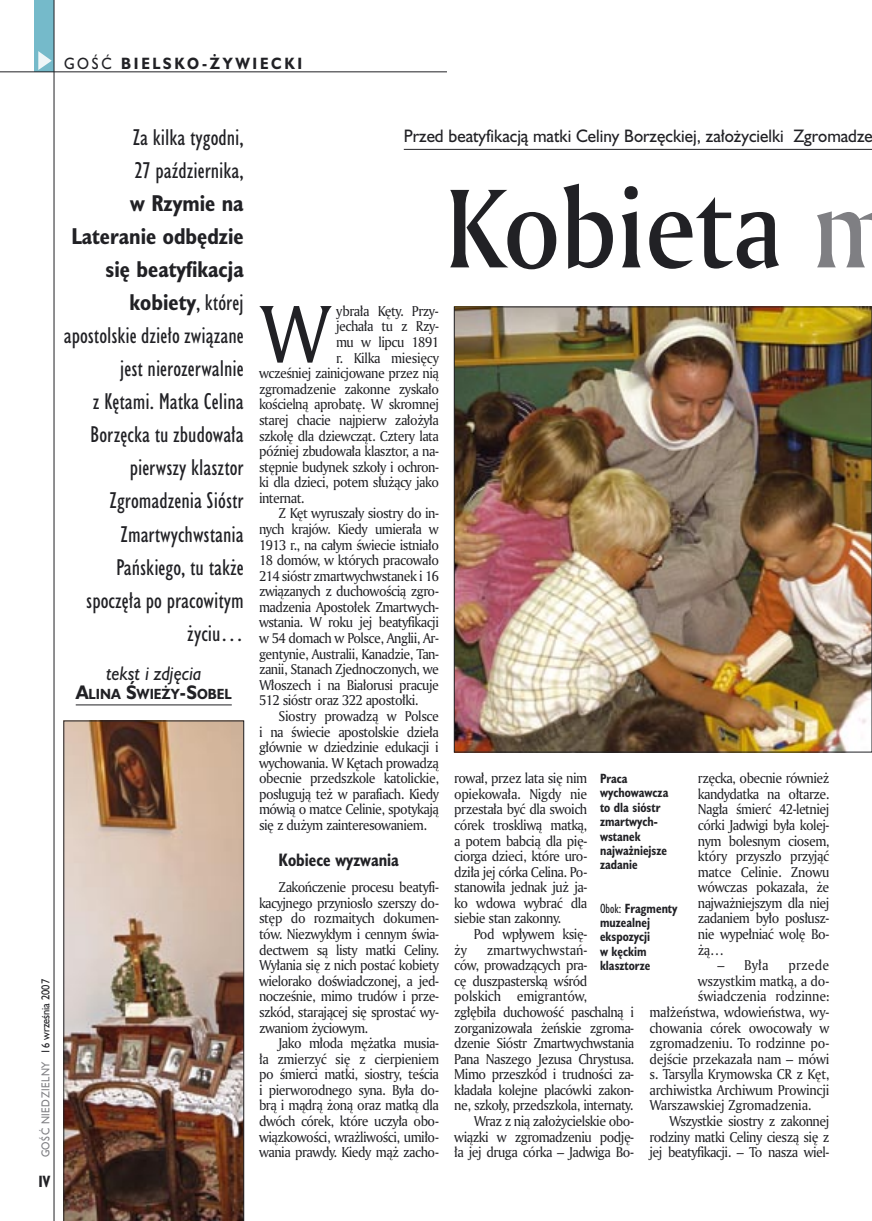
<style>
.page{position:relative;width:872px;height:1221px;background:#fff}
.page>*{position:absolute;margin:0;border:0;box-sizing:border-box;transform-origin:0 0}
._05_tytyl_AmMd_72_pt{font:108px "Amerigo Md PL";color:#212125;scale:.9 1}
._02_body_z_incjalem_4{font:79.05px "Amerigo PL";color:#212125;scale:.94 1}
._06-1_lead_prawy_HuCn_14_pt{font:21px/33px "Humanst 521 Cn PL";color:#212125;text-align:right}
._12_autor_HuBd{font:italic 18px "Humanst 521 PL";color:#212125;scale:.9 1}
._04-3_nadtytul_lokal{font:16.5px "Humanst 521 PL";color:#212125;scale:.94 1}
._04_srodtytul_HuCB_11_pt{font:700 16.5px "Humanst 521 Cn PL";color:#212125;scale:.94 1}
._15a_temat_lewo{font:700 15px "Humanst 521 PL";letter-spacing:.2em;color:#212125;scale:.9 1}
._16_pagina_lewa{font:700 15px "Humanst 521 Cn PL";color:#212125;scale:.94 1}
._01_body_tekst{font:13.8px/15.6px "Amerigo PL";letter-spacing:-.04em;color:#212125;text-align:justify;scale:.94 1}
._02_body_z_incjalem_4-2{font:13.8px "Amerigo PL";letter-spacing:-.04em;color:#212125;scale:.94 1}
._01_body_tekst-2{font:13.8px "Amerigo PL";letter-spacing:-.02em;color:#212125;scale:.94 1}
._01_body_tekst-3{font:13.8px "Amerigo PL";letter-spacing:-.01em;color:#212125;scale:.94 1}
._12_autor_HuBd-2{font:700 13.5px "Humanst 521 PL";color:#212125;scale:.9 1}
._09_podpis_zdjecia_HuCnB{font:700 12.3px/14.4px "Humanst 521 Cn PL";color:#212125;scale:.94 1}
._18a_data_lewa_GOSC{font:10.5px "Humanst 521 PL";letter-spacing:.05em;color:#7f7f83;scale:.9 1}
._18_data_lewa{font:10.5px "Humanst 521 PL";color:#212125;scale:.9 1}
.s1{font-weight:400}
.s2{font-weight:700}
.s3{color:#7f7f83}
.s4{font-size:18px}
</style>
<div class="page">
<div style="left:35px;top:0;width:19px;height:72px;background:#75baca"></div>
<svg style="left:38px;top:51px;width:14px;height:19px"></svg>
<hr style="left:54px;top:0;width:1px;height:1220px;background:#212125">
<hr style="left:0;top:72px;width:447px;height:1px;background:#212125">
<hr style="left:76px;top:704px;width:156px;height:1px;background:#212125">
<hr style="left:404px;top:149px;width:468px;height:1px;background:#212125">
<img style="left:456px;top:309px;width:414px;height:441px">
<img style="left:64px;top:720px;width:180px;height:500px">
<p class="_15a_temat_lewo" style="left:64px;top:53px;width:266px"><span class="s1">GOŚĆ</span> BIELSKO-ŻYWIECKI</p>
<p class="_18_data_lewa" style="left:38px;top:1053px;width:84px;rotate:-90deg">16 września 2007</p>
<p class="_18a_data_lewa_GOSC" style="left:38px;top:1157px;width:108px;rotate:-90deg">GOŚĆ NIEDZIELNY</p>
<p class="_16_pagina_lewa" style="left:38px;top:1170px;width:14px">IV</p>
<p class="_06-1_lead_prawy_HuCn_14_pt" style="left:64px;top:121px;width:181px">Za kilka tygodni,<br>27 października,<br><span class="s2">w Rzymie na<br>Lateranie odbędzie się beatyfikacja kobiety</span>, której apostolskie dzieło związane jest nierozerwalnie<br>z Kętami. Matka Celina<br>Borzęcka tu zbudowała pierwszy klasztor<br>Zgromadzenia Sióstr<br>Zmartwychwstania<br>Pańskiego, tu także spoczęła po pracowitym życiu…</p>
<p class="_04-3_nadtytul_lokal" style="left:404px;top:125px;width:500px">Przed beatyfikacją matki Celiny Borzęckiej, założycielki Zgromadze</p>
<p class="_05_tytyl_AmMd_72_pt" style="left:445px;top:156px;width:504px">Kobieta <span class="s3">m</span></p>
<p class="_02_body_z_incjalem_4" style="left:259px;top:281px;width:77px">W</p>
<p class="_02_body_z_incjalem_4-2" style="left:336px;top:302px;width:111px">ybrała Kęty. Przy-</p>
<p class="_02_body_z_incjalem_4-2" style="left:336px;top:317px;width:111px">jechała tu z Rzy-</p>
<p class="_02_body_z_incjalem_4-2" style="left:336px;top:333px;width:111px">mu w lipcu 1891</p>
<p class="_02_body_z_incjalem_4-2" style="left:336px;top:348px;width:111px">r. Kilka miesięcy</p>
<p class="_02_body_z_incjalem_4-2" style="left:259px;top:364px;width:193px">wcześniej zainicjowane przez nią</p>
<p class="_02_body_z_incjalem_4-2" style="left:259px;top:379px;width:193px">zgromadzenie zakonne zyskało</p>
<p class="_02_body_z_incjalem_4-2" style="left:259px;top:395px;width:193px">kościelną aprobatę. W skromnej</p>
<p class="_02_body_z_incjalem_4-2" style="left:259px;top:411px;width:193px">starej chacie najpierw założyła</p>
<p class="_02_body_z_incjalem_4-2" style="left:259px;top:426px;width:193px">szkołę dla dziewcząt. Cztery lata</p>
<p class="_02_body_z_incjalem_4-2" style="left:259px;top:442px;width:193px">później zbudowała klasztor, a na-</p>
<p class="_02_body_z_incjalem_4-2" style="left:259px;top:457px;width:193px">stępnie budynek szkoły i ochron-</p>
<p class="_02_body_z_incjalem_4-2" style="left:259px;top:473px;width:193px">ki dla dzieci, potem służący jako</p>
<p class="_02_body_z_incjalem_4-2" style="left:259px;top:488px;width:50px">internat.</p>
<p class="_01_body_tekst" style="left:259px;top:505px;width:193px;text-indent:20px">Z Kęt wyruszały siostry do in&shy;nych krajów. Kiedy umierała w 1913 r., na całym świecie istniało 18 domów, w których pracowało 214 sióstr zmartwychwstanek i 16 związanych z duchowością zgro&shy;madzenia Apostołek Zmartwych&shy;wstania. W roku jej beatyfikacji w 54 domach w Polsce, Anglii, Ar&shy;gentynie, Australii, Kanadzie, Tan&shy;zanii, Stanach Zjednoczonych, we Włoszech i na Białorusi pracuje 512 sióstr oraz 322 apostołki.</p>
<p class="_01_body_tekst" style="left:259px;top:707px;width:193px;text-indent:20px">Siostry prowadzą w Polsce i na świecie apostolskie dzieła głównie w dziedzinie edukacji i wychowania. W Kętach prowadzą obecnie przedszkole katolickie, posługują też w parafiach. Kiedy mówią o matce Celinie, spotykają się z dużym zainteresowaniem.</p>
<p class="_04_srodtytul_HuCB_11_pt" style="left:279px;top:848px;width:129px">Kobiece wyzwania</p>
<p class="_01_body_tekst" style="left:259px;top:879px;width:193px;text-indent:20px">Zakończenie procesu beatyfi&shy;kacyjnego przyniosło szerszy do&shy;stęp do rozmaitych dokumen&shy;tów. Niezwykłym i cennym świa&shy;dectwem są listy matki Celiny.<br>Wyłania się z nich postać kobiety wielorako doświadczonej, a jed&shy;nocześnie, mimo trudów i prze&shy;szkód, starającej się sprostać wy&shy;zwaniom życiowym.</p>
<p class="_01_body_tekst" style="left:259px;top:1034px;width:193px;text-indent:20px">Jako młoda mężatka musia&shy;ła zmierzyć się z cierpieniem po śmierci matki, siostry, teścia i pierworodnego syna. Była do&shy;brą i mądrą żoną oraz matką dla dwóch córek, które uczyła obo&shy;wiązkowości, wrażliwości, umiło&shy;wania prawdy. Kiedy mąż zacho-</p>
<p class="_12_autor_HuBd" style="left:106px;top:660px;width:108px">tekst i zdjęcia</p>
<p class="_12_autor_HuBd-2" style="left:76px;top:684px;width:175px"><span class="s4">A</span>LINA <span class="s4">Ś</span>WIEŻY<span class="s4">-S</span>OBEL</p>
<p class="_01_body_tekst" style="left:454px;top:770px;width:143px">rował, przez lata się nim opiekowała. Nigdy nie przestała być dla swoich córek troskliwą matką, a potem babcią dla pię&shy;ciorga dzieci, które uro&shy;dziła jej córka Celina. Po&shy;stanowiła jednak już ja&shy;ko wdowa wybrać dla siebie stan zakonny.</p>
<p class="_01_body_tekst" style="left:474px;top:925px;width:122px">Pod wpływem księ-</p>
<p class="_01_body_tekst" style="left:454px;top:941px;width:15px">ży</p>
<p class="_01_body_tekst" style="left:698px;top:770px;width:141px">rzęcka, obecnie również kandydatka na ołtarze.<br>Nagła śmierć 42-letniej córki Jadwigi była kolej&shy;nym bolesnym ciosem, który przyszło przyjąć matce Celinie. Znowu wówczas pokazała, że najważniejszym dla niej zadaniem było posłusz&shy;nie wypełniać wolę Bo&shy;żą…</p>
<p class="_01_body_tekst" style="left:717px;top:957px;width:56px">– Była</p>
<p class="_01_body_tekst" style="left:788px;top:957px;width:45px">przede</p>
<p class="_01_body_tekst-2" style="left:698px;top:971px;width:141px">wszystkim matką, a do-</p>
<p class="_01_body_tekst-3" style="left:698px;top:987px;width:142px">świadczenia rodzinne:</p>
<p class="_01_body_tekst-2" style="left:649px;top:1002px;width:193px">małżeństwa, wdowieństwa, wy-</p>
<p class="_01_body_tekst-2" style="left:649px;top:1018px;width:193px">chowania córek owocowały w</p>
<p class="_01_body_tekst-2" style="left:649px;top:1033px;width:193px">zgromadzeniu. To rodzinne po-</p>
<p class="_01_body_tekst-2" style="left:649px;top:1049px;width:193px">dejście przekazała nam – mówi</p>
<p class="_01_body_tekst-2" style="left:649px;top:1064px;width:193px">s. Tarsylla Krymowska CR z Kęt,</p>
<p class="_01_body_tekst-2" style="left:649px;top:1080px;width:193px">archiwistka Archiwum Prowincji</p>
<p class="_01_body_tekst-2" style="left:649px;top:1096px;width:174px">Warszawskiej Zgromadzenia.</p>
<p class="_01_body_tekst" style="left:649px;top:1112px;width:193px;text-indent:20px">Wszystkie siostry z zakonnej rodziny matki Celiny cieszą się z jej beatyfikacji. – To nasza wiel-</p>
<p class="_09_podpis_zdjecia_HuCnB" style="left:600px;top:770px;width:74px">Praca wychowawcza to dla sióstr zmartwych&shy;wstanek najważniejsze zadanie</p>
<p class="_09_podpis_zdjecia_HuCnB" style="left:600px;top:900px;width:84px"><span class="s1">Obok:</span> Fragmenty muzealnej ekspozycji<br>w kęckim klasztorze</p>
<p class="_01_body_tekst" style="left:454px;top:941px;width:193px;text-align:left;text-indent:33px">zmartwychwstań-<br>ców, prowadzących pra-<br>cę duszpasterską wśród polskich emigrantów,<br>zgłębiła duchowość paschalną i zorganizowała żeńskie zgroma&shy;dzenie Sióstr Zmartwychwstania<br>Pana Naszego Jezusa Chrystusa.<br>Mimo przeszkód i trudności za&shy;kładała kolejne placówki zakon&shy;ne, szkoły, przedszkola, internaty.</p>
<p class="_01_body_tekst" style="left:454px;top:1112px;width:193px;text-indent:20px">Wraz z nią założycielskie obo&shy;wiązki w zgromadzeniu podję&shy;ła jej druga córka – Jadwiga Bo-</p>
</div>
